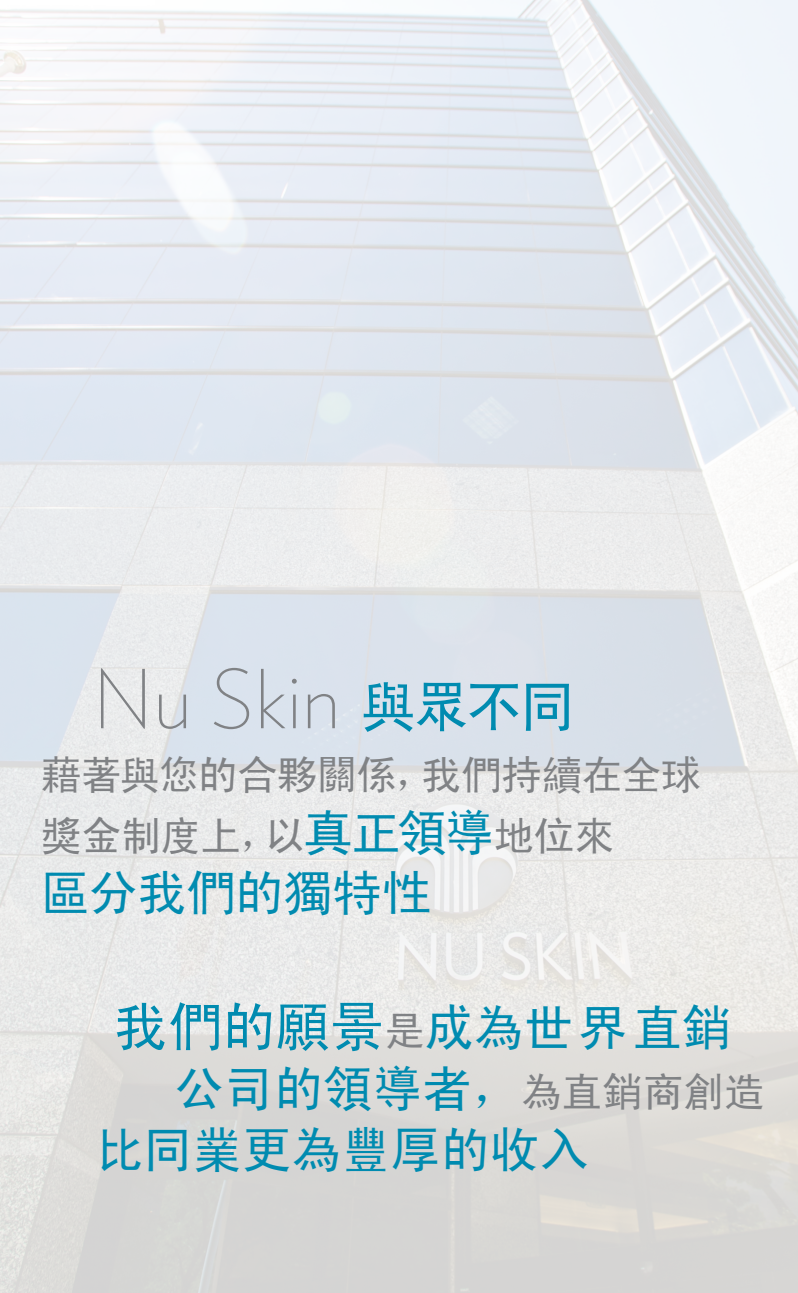
<style>
.page{position:relative;width:798px;height:1293px;background:#fff}
.page>*{position:absolute;margin:0;border:0;box-sizing:border-box;transform-origin:0 0}
.t1{font:200 81px "Verlag";letter-spacing:.015em;color:#808285}
.t2{font:49.5px "Sim Hei";color:#008bb0}
.t3{font:40.5px/60.8px "Sim Hei";letter-spacing:-.02em;color:#808285}
.s1{font-family:"Sim Hei";font-weight:400;font-size:56.25px;color:#008bb0}
.s2{font-size:49.5px;color:#008bb0}
.s3{font-size:54px}
.s4{font-size:40.5px;color:#808285}
</style>
<div class="page">
<img style="left:0;top:0;width:797px;height:1293px">
<p class="t1" style="left:93px;top:641px;width:483px">Nu Skin <span class="s1">與眾不同</span></p>
<p class="t3" style="left:41px;top:744px;width:661px">藉著與您的合夥關係，我們持續在全球獎金制度上，以<span class="s2">真正領導</span>地位來</p>
<p class="t2" style="left:41px;top:868px;width:392px">區分我們的獨特性</p>
<p class="t2" style="left:114px;top:1003px;width:619px"><span class="s3">我們的願景</span><span class="s4">是</span>成為世界直銷</p>
<p class="t2" style="left:174px;top:1064px;width:591px">公司的領導者，<span class="s4">為直銷商創造</span></p>
<p class="t2" style="left:93px;top:1125px;width:496px">比同業更為豐厚的收入</p>
</div>
